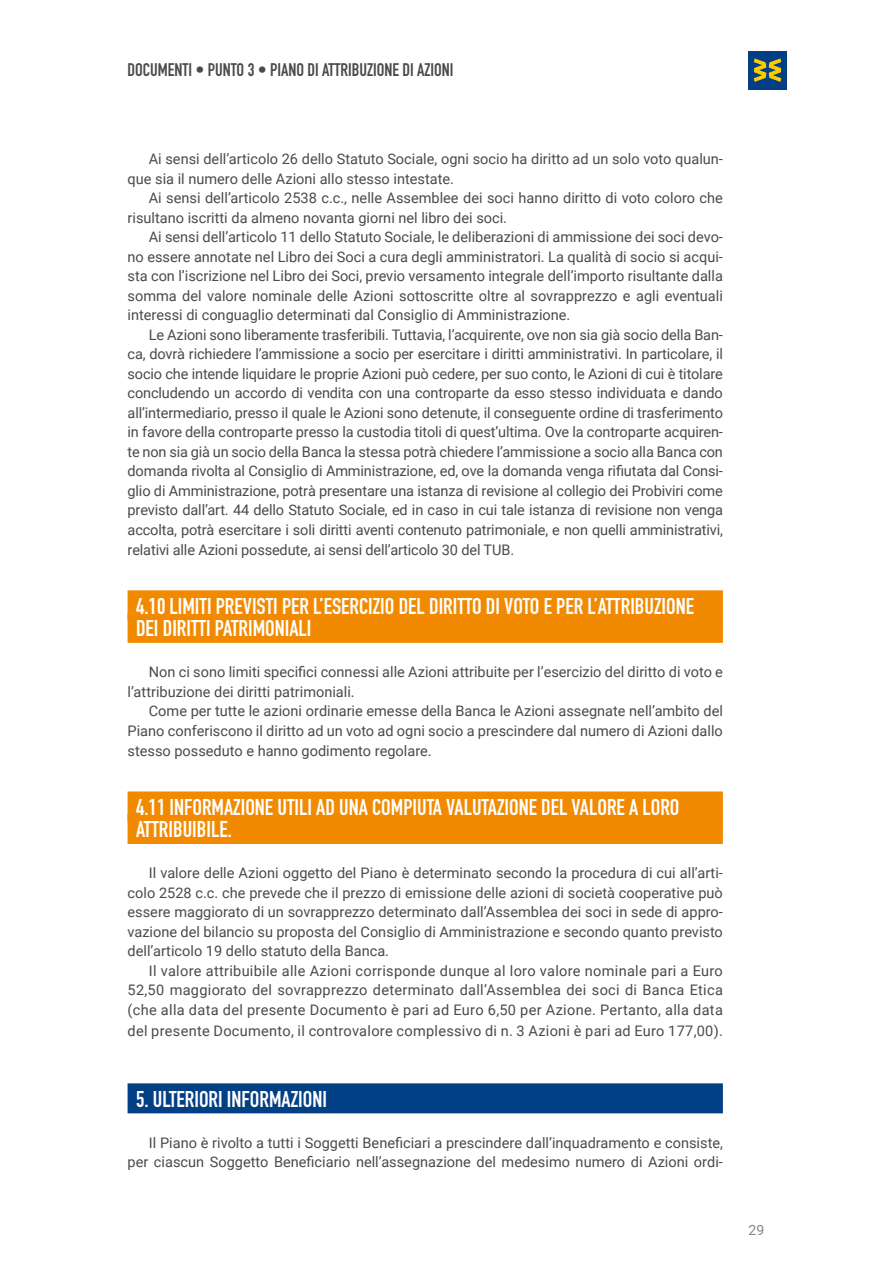
<style>
.page{position:relative;width:893px;height:1263px;background:#fff}
.page>*{position:absolute;margin:0;border:0;box-sizing:border-box;transform-origin:0 0}
.t1{font:22.5px/22.5px "DIN Engschrift Std";color:#fff}
.t2{font:18px "DIN Engschrift Std";color:#4a4a49}
.t3{font:14.55px/19.5px "Roboto";color:#4a4a49;text-align:justify}
.t4{font:14.1px "Roboto";color:#878787}
</style>
<div class="page">
<div style="left:748px;top:51px;width:39px;height:38px;background:#033f85"></div>
<svg style="left:754px;top:58px;width:27px;height:24px"></svg>
<div style="left:128px;top:590px;width:595px;height:30px;background:#f18a00"></div>
<div style="left:128px;top:613px;width:595px;height:30px;background:#f18a00"></div>
<div style="left:128px;top:791px;width:595px;height:30px;background:#f18a00"></div>
<div style="left:128px;top:814px;width:595px;height:30px;background:#f18a00"></div>
<div style="left:128px;top:1083px;width:595px;height:30px;background:#033f85"></div>
<p class="t2" style="left:128px;top:59px;width:327px">DOCUMENTI • PUNTO 3 • PIANO DI ATTRIBUZIONE DI AZIONI</p>
<p class="t3" style="left:128px;top:149px;width:597px;text-indent:21px">Ai sensi dell’articolo 26 dello Statuto Sociale, ogni socio ha diritto ad un solo voto qualun&shy;que sia il numero delle Azioni allo stesso intestate.</p>
<p class="t3" style="left:128px;top:188px;width:597px;text-indent:21px">Ai sensi dell’articolo 2538 c.c., nelle Assemblee dei soci hanno diritto di voto coloro che risultano iscritti da almeno novanta giorni nel libro dei soci.</p>
<p class="t3" style="left:128px;top:227px;width:597px;text-indent:21px">Ai sensi dell’articolo 11 dello Statuto Sociale, le deliberazioni di ammissione dei soci devo&shy;no essere annotate nel Libro dei Soci a cura degli amministratori. La qualità di socio si acqui&shy;sta con l’iscrizione nel Libro dei Soci, previo versamento integrale dell’importo risultante dalla somma del valore nominale delle Azioni sottoscritte oltre al sovrapprezzo e agli eventuali interessi di conguaglio determinati dal Consiglio di Amministrazione.</p>
<p class="t3" style="left:128px;top:324px;width:597px;text-indent:21px">Le Azioni sono liberamente trasferibili. Tuttavia, l’acquirente, ove non sia già socio della Ban&shy;ca, dovrà richiedere l’ammissione a socio per esercitare i diritti amministrativi. In particolare, il socio che intende liquidare le proprie Azioni può cedere, per suo conto, le Azioni di cui è titolare concludendo un accordo di vendita con una controparte da esso stesso individuata e dando all’intermediario, presso il quale le Azioni sono detenute, il conseguente ordine di trasferimento in favore della controparte presso la custodia titoli di quest’ultima. Ove la controparte acquiren&shy;te non sia già un socio della Banca la stessa potrà chiedere l’ammissione a socio alla Banca con domanda rivolta al Consiglio di Amministrazione, ed, ove la domanda venga rifiutata dal Consi&shy;glio di Amministrazione, potrà presentare una istanza di revisione al collegio dei Probiviri come previsto dall’art. 44 dello Statuto Sociale, ed in caso in cui tale istanza di revisione non venga accolta, potrà esercitare i soli diritti aventi contenuto patrimoniale, e non quelli amministrativi, relativi alle Azioni possedute, ai sensi dell’articolo 30 del TUB.</p>
<h1 class="t1" style="left:136px;top:595px;width:559px">4.10 LIMITI PREVISTI PER L’ESERCIZIO DEL DIRITTO DI VOTO E PER L’ATTRIBUZIONE<br>DEI DIRITTI PATRIMONIALI</h1>
<p class="t3" style="left:128px;top:662px;width:597px;text-indent:21px">Non ci sono limiti specifici connessi alle Azioni attribuite per l’esercizio del diritto di voto e l’attribuzione dei diritti patrimoniali.</p>
<p class="t3" style="left:128px;top:700px;width:597px;line-height:20.1px;text-indent:21px">Come per tutte le azioni ordinarie emesse della Banca le Azioni assegnate nell’ambito del Piano conferiscono il diritto ad un voto ad ogni socio a prescindere dal numero di Azioni dallo stesso posseduto e hanno godimento regolare.</p>
<h1 class="t1" style="left:136px;top:796px;width:545px">4.11 INFORMAZIONE UTILI AD UNA COMPIUTA VALUTAZIONE DEL VALORE A LORO<br>ATTRIBUIBILE.</h1>
<p class="t3" style="left:128px;top:863px;width:597px;text-indent:21px">Il valore delle Azioni oggetto del Piano è determinato secondo la procedura di cui all’arti&shy;colo 2528 c.c. che prevede che il prezzo di emissione delle azioni di società cooperative può essere maggiorato di un sovrapprezzo determinato dall’Assemblea dei soci in sede di appro&shy;vazione del bilancio su proposta del Consiglio di Amministrazione e secondo quanto previsto dell’articolo 19 dello statuto della Banca.</p>
<p class="t3" style="left:128px;top:960px;width:597px;line-height:20px;text-indent:21px">Il valore attribuibile alle Azioni corrisponde dunque al loro valore nominale pari a Euro 52,50 maggiorato del sovrapprezzo determinato dall’Assemblea dei soci di Banca Etica (che alla data del presente Documento è pari ad Euro 6,50 per Azione. Pertanto, alla data del presente Documento, il controvalore complessivo di n. 3 Azioni è pari ad Euro 177,00).</p>
<h1 class="t1" style="left:136px;top:1088px;width:192px">5. ULTERIORI INFORMAZIONI</h1>
<p class="t3" style="left:128px;top:1132px;width:597px;text-align:right">Il Piano è rivolto a tutti i Soggetti Beneficiari a prescindere dall’inquadramento e consiste, per ciascun Soggetto Beneficiario nell’assegnazione del medesimo numero di Azioni ordi-</p>
<p class="t4" style="left:748px;top:1220px;width:17px">29</p>
</div>
